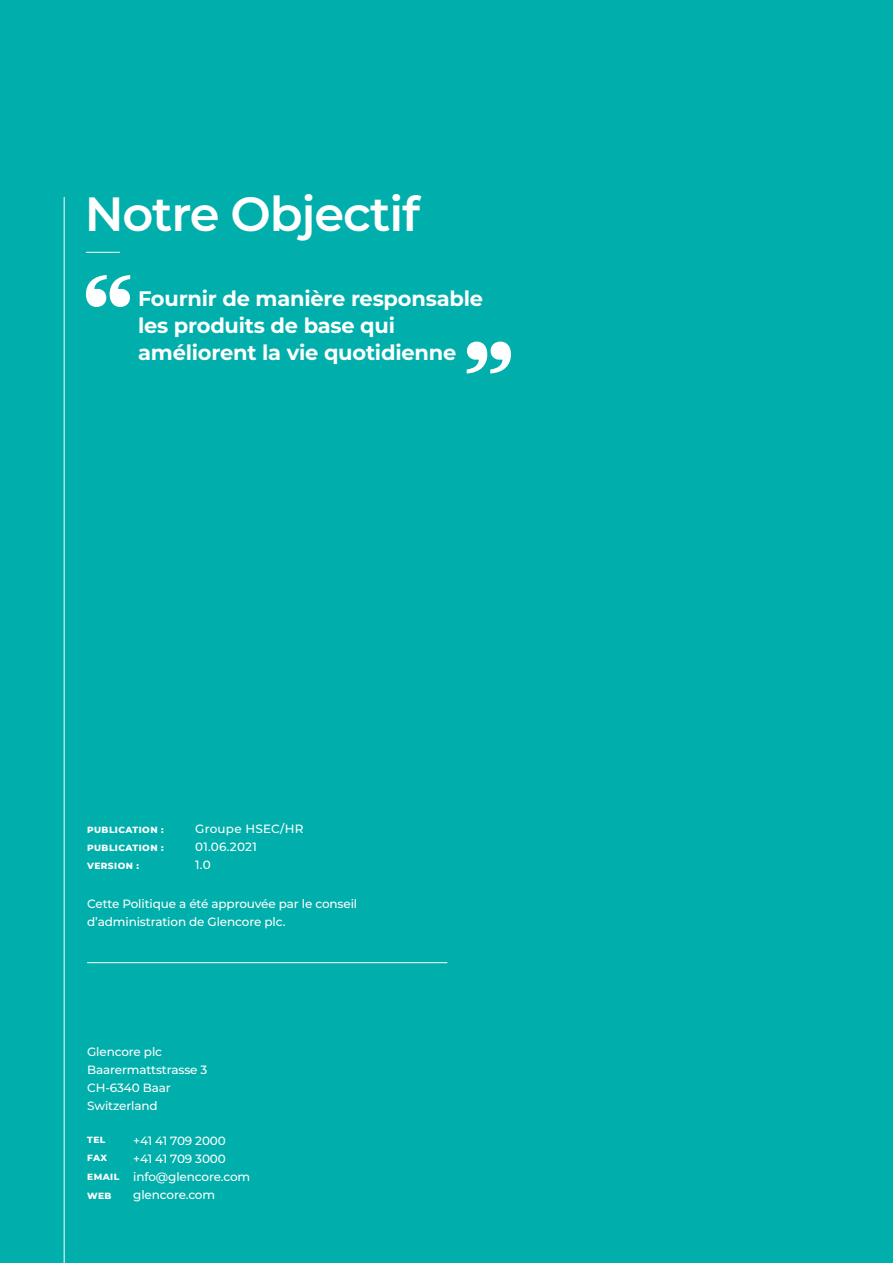
<style>
.page{position:relative;width:893px;height:1263px;background:#00afab}
.page>*{position:absolute;margin:0;border:0;box-sizing:border-box;transform-origin:0 0}
.t1{font:600 48px "Montserrat";letter-spacing:-.025em;color:#fff}
.t2{font:700 21px/27px "Montserrat";letter-spacing:-.01em;color:#fff}
.t3{font:500 12px/18px "Montserrat";letter-spacing:-.01em;color:#fff}
.t4{font:500 12px/18px "Montserrat";letter-spacing:.02em;color:#fff}
.t5{font:800 9px/18.6px "Montserrat";letter-spacing:.05em;color:#fff}
</style>
<div class="page">
<hr style="left:87px;top:962px;width:360px;height:1px;background:#fff">
<hr style="left:64px;top:197px;width:1px;height:1066px;background:#fff">
<hr style="left:86px;top:252px;width:34px;height:1px;background:#fff">
<svg style="left:86px;top:275px;width:44px;height:32px"></svg>
<svg style="left:467px;top:342px;width:44px;height:31px"></svg>
<h1 class="t1" style="left:85px;top:180px;width:336px">Notre Objectif</h1>
<h2 class="t2" style="left:138px;top:284px;width:347px">Fournir de manière responsable les produits de base qui améliorent la vie quotidienne</h2>
<p class="t4" style="left:195px;top:820px;width:110px">Groupe HSEC/HR<br>01.06.2021<br>1.0</p>
<p class="t3" style="left:87px;top:894px;width:272px">Cette Politique a été approuvée par le conseil d’administration de Glencore plc.</p>
<p class="t5" style="left:87px;top:820px;width:78px;text-align:justify">PUBLICATION :<br>PUBLICATION :<br>VERSION :</p>
<p class="t3" style="left:87px;top:1042px;width:122px">Glencore plc<br>Baarermattstrasse 3<br>CH-6340 Baar<br>Switzerland</p>
<p class="t3" style="left:133px;top:1131px;width:119px">+41 41 709 2000<br>+41 41 709 3000 info@glencore.com glencore.com</p>
<p class="t5" style="left:87px;top:1130px;width:21px">TEL<br>FAX</p>
<p class="t5" style="left:87px;top:1167px;width:34px">EMAIL<br>WEB</p>
</div>
